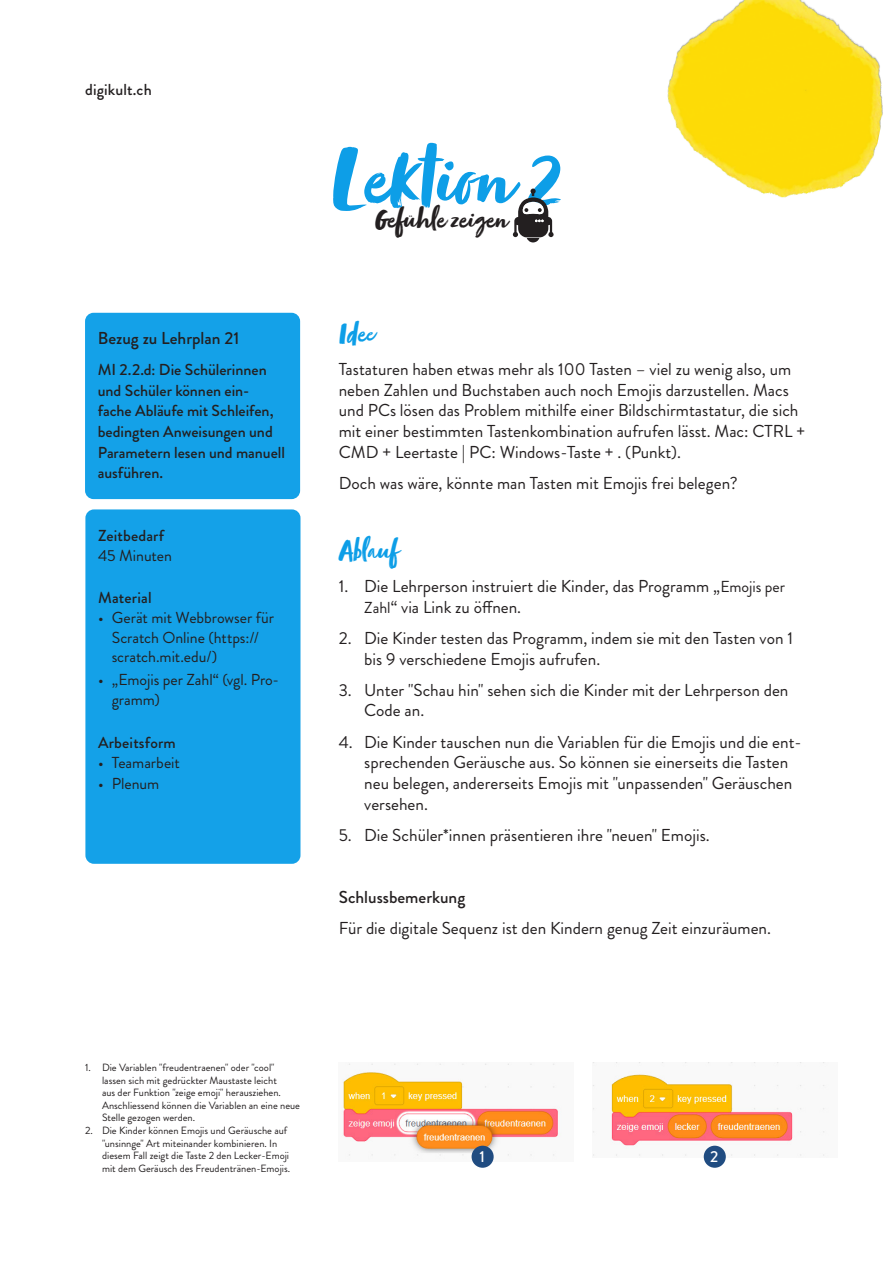
<style>
.page{position:relative;width:893px;height:1263px;background:#fff}
.page>*{position:absolute;margin:0;border:0;box-sizing:border-box;transform-origin:0 0}
.t1{font:90px "Zooja Pro";color:#0d9ee7}
.t2{font:30px "Zooja Pro";color:#231f20}
.t3{font:30px "Zooja Pro";color:#0d9ee7}
.t4{font:17.25px/20.7px "Brandon Grotesque";color:#231f20}
.t5{font:500 17.25px "Brandon Grotesque";color:#231f20}
.t6{font:500 15.9px/20.7px "Brandon Grotesque";color:#231f20}
.t7{font:15.9px/19.5px "Brandon Grotesque";letter-spacing:-.005em;color:#231f20}
.t8{font:500 15.9px "Brandon Grotesque";color:#fff}
.t9{font:10.5px/12.6px "Brandon Grotesque";color:#231f20}
.s1{font-size:15.9px}
</style>
<div class="page">
<svg style="left:513px;top:189px;width:41px;height:53px"></svg>
<img style="left:667px;top:0;width:216px;height:198px">
<div style="left:85px;top:313px;width:215px;height:186px;background:#14a1e8;border-radius:9px"></div>
<div style="left:85px;top:509px;width:215px;height:355px;background:#14a1e8;border-radius:9px"></div>
<img style="left:342px;top:1063px;width:217px;height:99px">
<div style="left:472px;top:1146px;width:22px;height:22px;background:#204c81;border-radius:50%"></div>
<img style="left:593px;top:1063px;width:232px;height:94px">
<div style="left:704px;top:1146px;width:22px;height:22px;background:#204c81;border-radius:50%"></div>
<p class="t6" style="left:85px;top:80px;width:68px">digikult.ch</p>
<p class="t5" style="left:98px;top:326px;width:143px">Bezug zu Lehrplan 21</p>
<p class="t6" style="left:98px;top:359px;width:189px">MI 2.2.d: Die Schülerinnen und Schüler können ein&shy;fache Abläufe mit Schleifen, bedingten Anweisungen und<br>Parametern lesen und manuell ausführen.</p>
<p class="t6" style="left:98px;top:525px;width:67px">Zeitbedarf</p>
<p class="t7" style="left:98px;top:546px;width:75px">45 Minuten</p>
<p class="t6" style="left:98px;top:587px;width:55px">Material</p>
<p class="t7" style="left:112px;top:608px;width:164px;text-indent:-13px">• Gerät mit Webbrowser für<br>Scratch Online (https:// scratch.mit.edu/)</p>
<p class="t7" style="left:112px;top:670px;width:169px;text-indent:-14px">• „Emojis per Zahl“ (vgl. Pro&shy;gramm)</p>
<p class="t6" style="left:98px;top:732px;width:79px">Arbeitsform</p>
<p class="t7" style="left:98px;top:753px;width:83px">• Teamarbeit</p>
<p class="t7" style="left:98px;top:774px;width:63px">• Plenum</p>
<h1 class="t1" style="left:330px;top:125px;width:234px">Lektion 2</h1>
<h2 class="t2" style="left:375px;top:201px;width:134px">Gefühle zeigen</h2>
<h2 class="t3" style="left:339px;top:315px;width:36px">Idee</h2>
<p class="t4" style="left:339px;top:359px;width:468px">Tastaturen haben etwas mehr als 100 Tasten – viel zu wenig also, um neben Zahlen und Buchstaben auch noch Emojis darzustellen. Macs und PCs lösen das Problem mithilfe einer Bildschirmtastatur, die sich mit einer bestimmten Tastenkombination aufrufen lässt. Mac: CTRL + CMD + Leertaste | PC: Windows-Taste + . (Punkt).</p>
<p class="t4" style="left:339px;top:473px;width:400px">Doch was wäre, könnte man Tasten mit Emojis frei belegen?</p>
<h2 class="t3" style="left:339px;top:533px;width:60px">Ablauf</h2>
<p class="t4" style="left:364px;top:576px;width:422px;text-indent:-26px">1. Die Lehrperson instruiert die Kinder, das Programm „<span class="s1">Emojis per<br>Zahl</span>“ via Link zu öffnen.</p>
<p class="t4" style="left:364px;top:628px;width:430px;text-indent:-26px">2. Die Kinder testen das Programm, indem sie mit den Tasten von 1 bis 9 verschiedene Emojis aufrufen.</p>
<p class="t4" style="left:364px;top:680px;width:426px;text-indent:-26px">3. Unter "Schau hin" sehen sich die Kinder mit der Lehrperson den<br>Code an.</p>
<p class="t4" style="left:364px;top:731px;width:439px;text-indent:-26px">4. Die Kinder tauschen nun die Variablen für die Emojis und die ent&shy;sprechenden Geräusche aus. So können sie einerseits die Tasten neu belegen, andererseits Emojis mit "unpassenden" Geräuschen versehen.</p>
<p class="t4" style="left:339px;top:825px;width:372px">5. Die Schüler*innen präsentieren ihre "neuen" Emojis.</p>
<p class="t5" style="left:339px;top:885px;width:128px">Schlussbemerkung</p>
<p class="t4" style="left:339px;top:918px;width:434px">Für die digitale Sequenz ist den Kindern genug Zeit einzuräumen.</p>
<p class="t9" style="left:102px;top:1061px;width:199px;text-indent:-17px">1. Die Variablen "freudentraenen" oder "cool" lassen sich mit gedrückter Maustaste leicht<br>aus der Funktion "zeige emoji" herausziehen.<br>Anschliessend können die Variablen an eine neue Stelle gezogen werden.</p>
<p class="t9" style="left:102px;top:1124px;width:190px;text-indent:-17px">2. Die Kinder können Emojis und Geräusche auf "unsinnge" Art miteinander kombinieren. In diesem Fall zeigt die Taste 2 den Lecker-Emoji mit dem Geräusch des Freudentränen-Emojis.</p>
<p class="t8" style="left:479px;top:1145px;width:7px">1</p>
<p class="t8" style="left:710px;top:1145px;width:10px">2</p>
</div>
